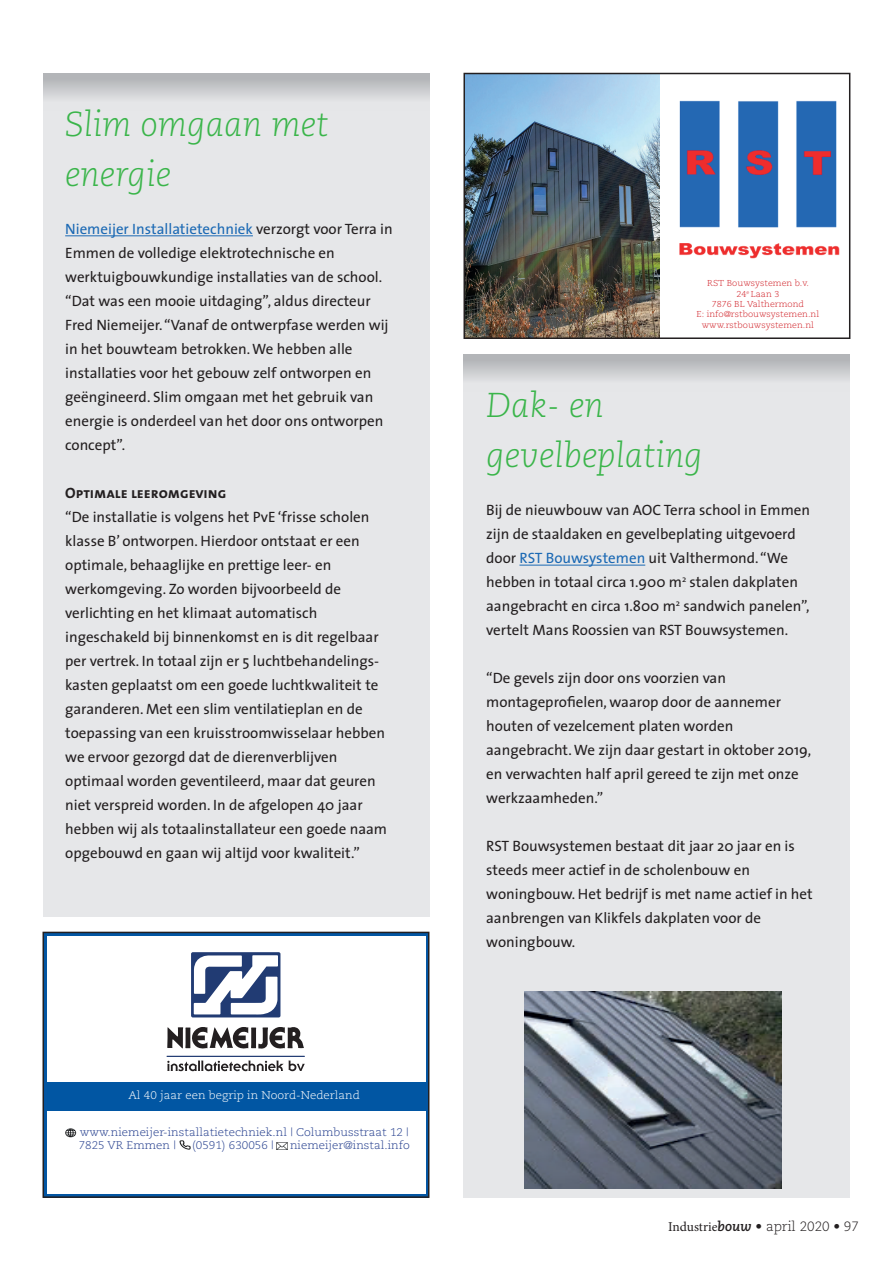
<style>
.page{position:relative;width:893px;height:1263px;background:#fff}
.page>*{position:absolute;margin:0;border:0;box-sizing:border-box;transform-origin:0 0}
.t1{font:italic 300 34.5px/49.5px "Caecilia";color:#3ab54a}
.t2{font:15px/24px "The Sans";color:#231f20}
.t3{font:15px "The Sans Bold Caps";color:#231f20}
.t4{font:300 13.5px "Caecilia";color:#231f20}
.t5{font:300 11.1px/13.4px "Caecilia";color:#253f8e;scale:1.05 1}
.t6{font:300 11.1px "Caecilia";color:#fff;scale:1.05 1}
.t7{font:300 8.55px/10.4px "Caecilia";color:#d1232a;text-align:center;scale:1.05 1}
.s1{color:#1b69b4}
.s2{font-family:"Minion Pro";font-weight:400}
.s3{font-weight:700;font-style:italic}
</style>
<div class="page">
<div style="left:191px;top:952px;width:89px;height:65px;background:#213b73;border-radius:2px"></div>
<svg style="left:167px;top:1060px;width:138px;height:11px"></svg>
<hr style="left:167px;top:1056px;width:138px;height:1px;background:#213b73">
<svg style="left:194px;top:955px;width:84px;height:59px"></svg>
<svg style="left:167px;top:1027px;width:137px;height:22px"></svg>
<div style="left:46px;top:1082px;width:380px;height:28px;background:#0156a3"></div>
<img style="left:46px;top:1194px;width:380px;height:1px">
<svg style="left:66px;top:1128px;width:11px;height:10px"></svg>
<svg style="left:276px;top:1142px;width:11px;height:8px"></svg>
<svg style="left:179px;top:1141px;width:11px;height:9px"></svg>
<div style="left:43px;top:932px;width:386px;height:266px;border:2px solid #231f20"></div>
<div style="left:43px;top:73px;width:386px;height:844px;background:#e6e7e9"></div>
<svg style="left:43px;top:73px;width:386px;height:25px;background:#c2c4c6"></svg>
<hr style="left:65px;top:236px;width:188px;height:1px;background:#1b69b4">
<img style="left:679px;top:100px;width:161px;height:159px">
<img style="left:466px;top:76px;width:193px;height:260px">
<div style="left:463px;top:73px;width:387px;height:266px;border:2px solid #231f20"></div>
<div style="left:463px;top:354px;width:387px;height:844px;background:#e6e7e9"></div>
<div style="left:463px;top:354px;width:387px;height:38px;background:linear-gradient(to bottom,#adaeb2,#ecedef)"></div>
<hr style="left:519px;top:565px;width:126px;height:1px;background:#1b69b4">
<img style="left:525px;top:992px;width:257px;height:196px">
<h1 class="t1" style="left:65px;top:100px;width:265px">Slim omgaan met energie</h1>
<p class="t2" style="left:65px;top:216px;width:329px"><span class="s1">Niemeijer Installatietechniek</span> verzorgt voor Terra in Emmen de volledige elektrotechnische en werktuigbouwkundige installaties van de school. “Dat was een mooie uitdaging”, aldus directeur Fred Niemeijer. “Vanaf de ontwerpfase werden wij in het bouwteam betrokken. We hebben alle installaties voor het gebouw zelf ontworpen en geëngineerd. Slim omgaan met het gebruik van energie is onderdeel van het door ons ontworpen concept”.</p>
<p class="t3" style="left:65px;top:480px;width:163px">Optimale leeromgeving</p>
<p class="t2" style="left:65px;top:504px;width:323px">“De installatie is volgens het PvE ‘frisse scholen klasse B’ ontworpen. Hierdoor ontstaat er een optimale, behaaglijke en prettige leer- en werkomgeving. Zo worden bijvoorbeeld de verlichting en het klimaat automatisch ingeschakeld bij binnenkomst en is dit regelbaar per vertrek. In totaal zijn er 5 luchtbehandelings&shy;kasten geplaatst om een goede luchtkwaliteit te garanderen. Met een slim ventilatieplan en de toepassing van een kruisstroomwisselaar hebben we ervoor gezorgd dat de dierenverblijven optimaal worden geventileerd, maar dat geuren niet verspreid worden. In de afgelopen 40 jaar hebben wij als totaalinstallateur een goede naam opgebouwd en gaan wij altijd voor kwaliteit.”</p>
<p class="t6" style="left:129px;top:1089px;width:222px">Al 40 jaar een begrip in Noord-Nederland</p>
<p class="t5" style="left:79px;top:1126px;width:316px">www.niemeijer-installatietechniek.nl | Columbusstraat 12 |<br>7825 VR Emmen |</p>
<p class="t5" style="left:192px;top:1139px;width:79px">(0591) 630056 |</p>
<p class="t5" style="left:290px;top:1139px;width:116px">niemeijer@instal.info</p>
<p class="t7" style="left:697px;top:278px;width:118px">RST Bouwsystemen b.v.<br>24<sup>e</sup> Laan 3<br>7876 BL Valthermond<br>E: info@rstbouwsystemen.nl www.rstbouwsystemen.nl</p>
<h1 class="t1" style="left:486px;top:381px;width:218px">Dak- en gevelbeplating</h1>
<p class="t2" style="left:486px;top:497px;width:326px">Bij de nieuwbouw van AOC Terra school in Emmen zijn de staaldaken en gevelbeplating uitgevoerd door <span class="s1">RST Bouwsystemen</span> uit Valthermond. “We hebben in totaal circa 1.900 m<sup>2</sup> stalen dakplaten aangebracht en circa 1.800 m<sup>2</sup> sandwich panelen”, vertelt Mans Roossien van RST Bouwsystemen.</p>
<p class="t2" style="left:486px;top:665px;width:327px">“De gevels zijn door ons voorzien van montageprofielen, waarop door de aannemer houten of vezelcement platen worden aangebracht. We zijn daar gestart in oktober 2019, en verwachten half april gereed te zijn met onze werkzaamheden.”</p>
<p class="t2" style="left:486px;top:833px;width:328px">RST Bouwsystemen bestaat dit jaar 20 jaar en is steeds meer actief in de scholenbouw en woningbouw. Het bedrijf is met name actief in het aanbrengen van Klikfels dakplaten voor de woningbouw.</p>
<p class="t4" style="left:668px;top:1218px;width:192px"><span class="s2">Industrie</span><span class="s3">bouw</span> • april 2020 • 97</p>
</div>
